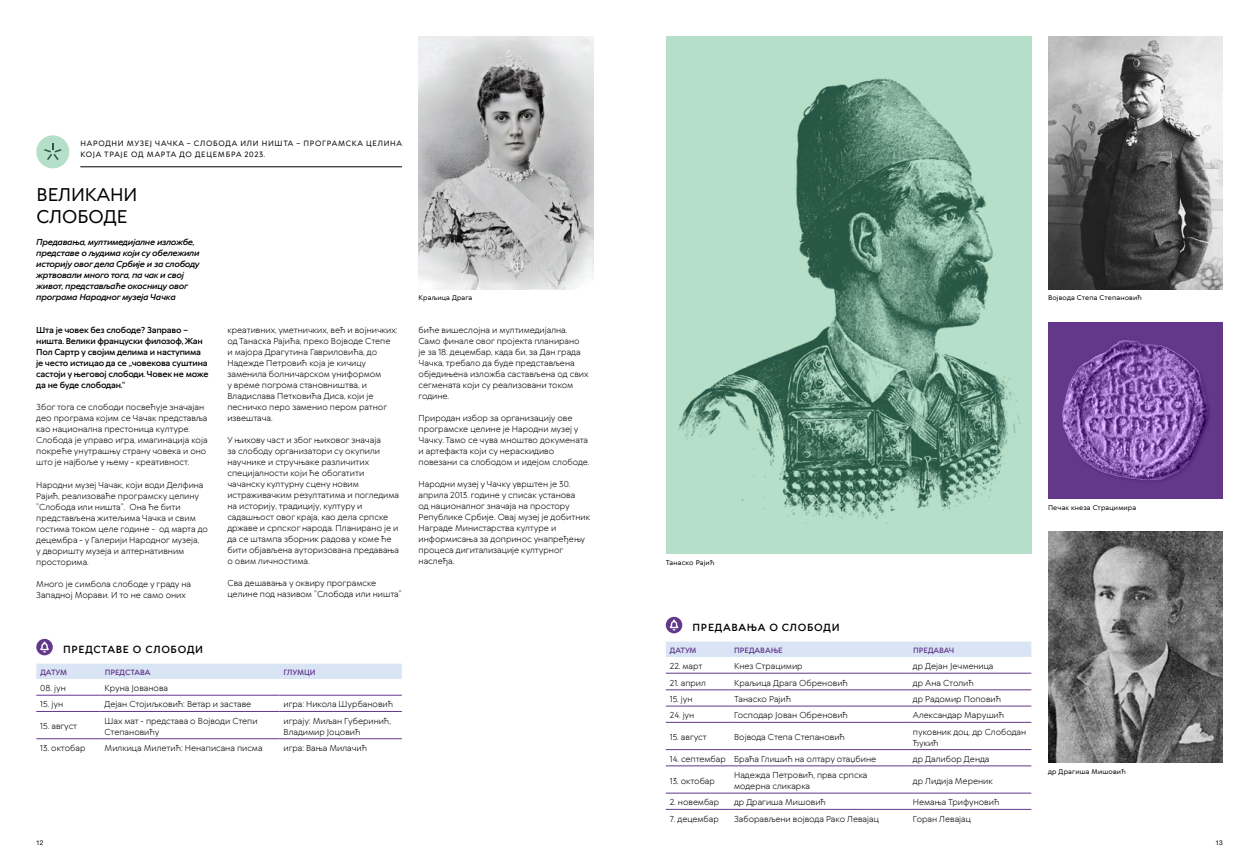
<style>
.page{position:relative;width:1259px;height:865px;background:#fff}
.page>*{position:absolute;margin:0;border:0;box-sizing:border-box;transform-origin:0 0}
.t1{font:500 17.6px/22px "TT Wellingtons";letter-spacing:-.005em;color:#000}
.t2{font:600 9.9px "TT Wellingtons";letter-spacing:.07em;color:#000}
.t3{font:8.2px/11px "TT Wellingtons";color:#000}
.t4{font:italic 600 8.2px/11px "TT Wellingtons";letter-spacing:-.025em;color:#000}
.t5{font:600 8.2px/11px "TT Wellingtons";letter-spacing:-.025em;color:#000}
.t6{font:500 7.3px/11px "TT Wellingtons";letter-spacing:.095em;color:#000}
.t7{font:600 7.3px "TT Wellingtons";letter-spacing:-.005em;color:#63388b}
.t8{font:500 6.6px "TT Wellingtons";letter-spacing:.025em;color:#000}
.t9{font:6.6px "Helvetica Neue LT Pro";color:#000}
</style>
<div class="page">
<hr style="left:80px;top:167px;width:322px;height:1px;background:#000">
<div style="left:36px;top:135px;width:33px;height:33px;background:#b6dfca;border-radius:50%"></div>
<svg style="left:44px;top:144px;width:17px;height:16px"></svg>
<div style="left:36px;top:663px;width:366px;height:16px;background:#d9e5f5"></div>
<hr style="left:36px;top:695px;width:65px;height:1px;background:#63388b">
<hr style="left:101px;top:695px;width:178px;height:1px;background:#63388b">
<hr style="left:279px;top:695px;width:123px;height:1px;background:#63388b">
<hr style="left:36px;top:711px;width:65px;height:1px;background:#63388b">
<hr style="left:101px;top:711px;width:178px;height:1px;background:#63388b">
<hr style="left:279px;top:711px;width:123px;height:1px;background:#63388b">
<hr style="left:36px;top:738px;width:65px;height:1px;background:#63388b">
<hr style="left:101px;top:738px;width:178px;height:1px;background:#63388b">
<hr style="left:279px;top:738px;width:123px;height:1px;background:#63388b">
<svg style="left:36px;top:639px;width:17px;height:16px"></svg>
<svg style="left:40px;top:641px;width:9px;height:11px"></svg>
<img style="left:418px;top:36px;width:175px;height:253px">
<div style="left:666px;top:36px;width:365px;height:517px;background:#b6dfca"></div>
<img style="left:678px;top:78px;width:343px;height:445px">
<div style="left:666px;top:641px;width:365px;height:16px;background:#d9e5f5"></div>
<hr style="left:666px;top:673px;width:64px;height:1px;background:#63388b">
<hr style="left:730px;top:673px;width:179px;height:1px;background:#63388b">
<hr style="left:909px;top:673px;width:122px;height:1px;background:#63388b">
<hr style="left:666px;top:689px;width:64px;height:1px;background:#63388b">
<hr style="left:730px;top:689px;width:179px;height:1px;background:#63388b">
<hr style="left:909px;top:689px;width:122px;height:1px;background:#63388b">
<hr style="left:666px;top:706px;width:64px;height:1px;background:#63388b">
<hr style="left:730px;top:706px;width:179px;height:1px;background:#63388b">
<hr style="left:909px;top:706px;width:122px;height:1px;background:#63388b">
<hr style="left:666px;top:722px;width:64px;height:1px;background:#63388b">
<hr style="left:730px;top:722px;width:179px;height:1px;background:#63388b">
<hr style="left:909px;top:722px;width:122px;height:1px;background:#63388b">
<hr style="left:666px;top:749px;width:64px;height:1px;background:#63388b">
<hr style="left:730px;top:749px;width:179px;height:1px;background:#63388b">
<hr style="left:909px;top:749px;width:122px;height:1px;background:#63388b">
<hr style="left:666px;top:765px;width:64px;height:1px;background:#63388b">
<hr style="left:730px;top:765px;width:179px;height:1px;background:#63388b">
<hr style="left:909px;top:765px;width:122px;height:1px;background:#63388b">
<hr style="left:666px;top:793px;width:64px;height:1px;background:#63388b">
<hr style="left:730px;top:793px;width:179px;height:1px;background:#63388b">
<hr style="left:909px;top:793px;width:122px;height:1px;background:#63388b">
<hr style="left:666px;top:809px;width:64px;height:1px;background:#63388b">
<hr style="left:730px;top:809px;width:179px;height:1px;background:#63388b">
<hr style="left:909px;top:809px;width:122px;height:1px;background:#63388b">
<div style="left:666px;top:617px;width:16px;height:16px;background:#63388b;border-radius:50%"></div>
<svg style="left:670px;top:619px;width:8px;height:11px"></svg>
<div style="left:1048px;top:322px;width:174px;height:176px;background:#63388b"></div>
<img style="left:1062px;top:340px;width:148px;height:142px">
<img style="left:1048px;top:36px;width:174px;height:253px">
<img style="left:1048px;top:531px;width:174px;height:231px">
<p class="t6" style="left:80px;top:138px;width:323px">НАРОДНИ МУЗЕЈ ЧАЧКА – СЛОБОДА ИЛИ НИШТА – ПРОГРАМСКА ЦЕЛИНА<br>КОЈА ТРАЈЕ ОД МАРТА ДО ДЕЦЕМБРА 2023.</p>
<h1 class="t1" style="left:37px;top:184px;width:102px">ВЕЛИКАНИ<br>СЛОБОДЕ</h1>
<p class="t4" style="left:36px;top:237px;width:165px">Предавања, мултимедијалне изложбе, представе о људима који су обележили историју овог дела Србије и за слободу жртвовали много тога, па чак и свој живот, представљаће окосницу овог програма Народног музеја Чачка</p>
<p class="t5" style="left:36px;top:325px;width:174px">Шта је човек без слободе? Заправо – ништа. Велики француски филозоф, Жан Пол Сартр у својим делима и наступима је често истицао да се „човекова суштина састоји у његовој слободи. Човек не може да не буде слободан.“</p>
<p class="t3" style="left:36px;top:402px;width:173px">Због тога се слободи посвећује значајан део програма којим се Чачак представља као национална престоница културе.<br>Слобода је управо игра, имагинација која покреће унутрашњу страну човека и оно што је најбоље у њему - креативност.</p>
<p class="t3" style="left:36px;top:479px;width:173px">Народни музеј Чачак, који води Делфина Рајић, реализоваће програмску целину ”Слобода или ништа”. Она ће бити представљена житељима Чачка и свим гостима током целе године - од марта до децембра - у Галерији Народног музеја,<br>у дворишту музеја и алтернативним просторима.</p>
<p class="t3" style="left:36px;top:578px;width:156px">Много је симбола слободе у граду на<br>Западној Морави. И то не само оних</p>
<p class="t3" style="left:227px;top:325px;width:171px">креативних, уметничких, већ и војничких: од Танаска Рајића, преко Војводе Степе и мајора Драгутина Гавриловића, до Надежде Петровић која је кичицу заменила болничарском униформом<br>у време погрома становништва, и Владислава Петковића Диса, који је песничко перо заменио пером ратног извештача.</p>
<p class="t3" style="left:227px;top:435px;width:173px">У њихову част и због њиховог значаја<br>за слободу организатори су окупили научнике и стручњаке различитих специјалности који ће обогатити чачанску културну сцену новим истраживачким резултатима и погледима на историју, традицију, културу и садашњост овог краја, као дела српске државе и српског народа. Планирано је и да се штампа зборник радова у коме ће бити објављена ауторизована предавања о овим личностима.</p>
<p class="t3" style="left:227px;top:578px;width:176px">Сва дешавања у оквиру програмске целине под називом ”Слобода или ништа”</p>
<p class="t8" style="left:418px;top:294px;width:55px">Краљица Драга</p>
<p class="t3" style="left:418px;top:325px;width:171px">биће вишеслојна и мултимедијална.<br>Само финале овог пројекта планирано је за 18. децембар, када би, за Дан града Чачка, требало да буде представљена обједињена изложба састављена од свих сегмената који су реализовани током године.</p>
<p class="t3" style="left:418px;top:413px;width:172px">Природан избор за организацију ове програмске целине је Народни музеј у Чачку. Тамо се чува мноштво докумената и артефакта који су нераскидиво повезани са слободом и идејом слободе.</p>
<p class="t3" style="left:418px;top:479px;width:173px">Народни музеј у Чачку уврштен је 30. априла 2013. године у списак установа<br>од националног значаја на простору<br>Републике Србије. Овај музеј је добитник<br>Награде Министарства културе и информисања за допринос унапређењу процеса дигитализације културног наслеђа.</p>
<p class="t2" style="left:63px;top:642px;width:142px">ПРЕДСТАВЕ О СЛОБОДИ</p>
<p class="t7" style="left:40px;top:667px;width:28px">ДАТУМ</p>
<p class="t7" style="left:105px;top:667px;width:47px">ПРЕДСТАВА</p>
<p class="t7" style="left:284px;top:667px;width:34px">ГЛУМЦИ</p>
<p class="t3" style="left:40px;top:682px;width:27px">08. јун</p>
<p class="t3" style="left:105px;top:682px;width:65px">Круна Јованова</p>
<p class="t3" style="left:40px;top:699px;width:24px">15. јун</p>
<p class="t3" style="left:105px;top:699px;width:148px">Дејан Стојиљковић: Ветар и заставе</p>
<p class="t3" style="left:283px;top:699px;width:111px">игра: Никола Шурбановић</p>
<p class="t3" style="left:40px;top:720px;width:38px">15. август</p>
<p class="t3" style="left:105px;top:715px;width:154px">Шах мат - представа о Војводи Степи<br>Степановићу</p>
<p class="t3" style="left:283px;top:715px;width:109px">играју: Миљан Губеринић,<br>Владимир Јоцовић</p>
<p class="t3" style="left:40px;top:742px;width:47px">13. октобар</p>
<p class="t3" style="left:105px;top:742px;width:159px">Милкица Милeтић: Ненаписана писма</p>
<p class="t3" style="left:283px;top:742px;width:85px">игра: Вања Милачић</p>
<p class="t9" style="left:36px;top:839px;width:9px">12</p>
<p class="t8" style="left:1048px;top:294px;width:95px">Војвода Степа Степановић</p>
<p class="t8" style="left:666px;top:558px;width:50px">Танаско Рајић</p>
<p class="t8" style="left:1048px;top:503px;width:90px">Печак кнеза Страцимира</p>
<p class="t2" style="left:692px;top:620px;width:149px">ПРЕДАВАЊА О СЛОБОДИ</p>
<p class="t7" style="left:670px;top:645px;width:28px">ДАТУМ</p>
<p class="t7" style="left:734px;top:645px;width:50px">ПРЕДАВАЊЕ</p>
<p class="t7" style="left:913px;top:645px;width:43px">ПРЕДАВАЧ</p>
<p class="t3" style="left:670px;top:660px;width:34px">22. март</p>
<p class="t3" style="left:734px;top:660px;width:70px">Кнез Страцимир</p>
<p class="t3" style="left:913px;top:660px;width:82px">др Дејан Јечменица</p>
<p class="t3" style="left:670px;top:677px;width:38px">21. април</p>
<p class="t3" style="left:734px;top:677px;width:115px">Краљица Драга Обреновић</p>
<p class="t3" style="left:913px;top:677px;width:62px">др Ана Столић</p>
<p class="t3" style="left:670px;top:693px;width:24px">15. јун</p>
<p class="t3" style="left:734px;top:693px;width:59px">Танаско Рајић</p>
<p class="t3" style="left:913px;top:693px;width:90px">др Радомир Поповић</p>
<p class="t3" style="left:670px;top:709px;width:26px">24. јун</p>
<p class="t3" style="left:734px;top:709px;width:115px">Господар Јован Обреновић</p>
<p class="t3" style="left:913px;top:709px;width:93px">Александар Марушић</p>
<p class="t3" style="left:670px;top:731px;width:38px">15. август</p>
<p class="t3" style="left:734px;top:731px;width:112px">Војвода Степа Степановић</p>
<p class="t3" style="left:913px;top:726px;width:115px">пуковник доц. др Слободан<br>Ђукић</p>
<p class="t3" style="left:670px;top:753px;width:208px">14. септембар Браћа Глишић на олтару отаџбине</p>
<p class="t3" style="left:913px;top:753px;width:78px">др Далибор Денда</p>
<p class="t3" style="left:670px;top:775px;width:47px">13. октобар</p>
<p class="t3" style="left:734px;top:769px;width:135px">Надежда Петровић, прва српска модерна сликарка</p>
<p class="t3" style="left:913px;top:775px;width:81px">др Лидија Мереник</p>
<p class="t3" style="left:670px;top:796px;width:51px">2. новембар</p>
<p class="t3" style="left:734px;top:796px;width:93px">др Драгиша Мишовић</p>
<p class="t3" style="left:913px;top:796px;width:88px">Немања Трифуновић</p>
<p class="t3" style="left:670px;top:813px;width:51px">7. децембар</p>
<p class="t3" style="left:734px;top:813px;width:146px">Заборављени војвода Рако Левајац</p>
<p class="t3" style="left:913px;top:813px;width:60px">Горан Левајац</p>
<p class="t8" style="left:1048px;top:767px;width:79px">др Драгиша Мишовић</p>
<p class="t9" style="left:1215px;top:839px;width:9px">13</p>
</div>
